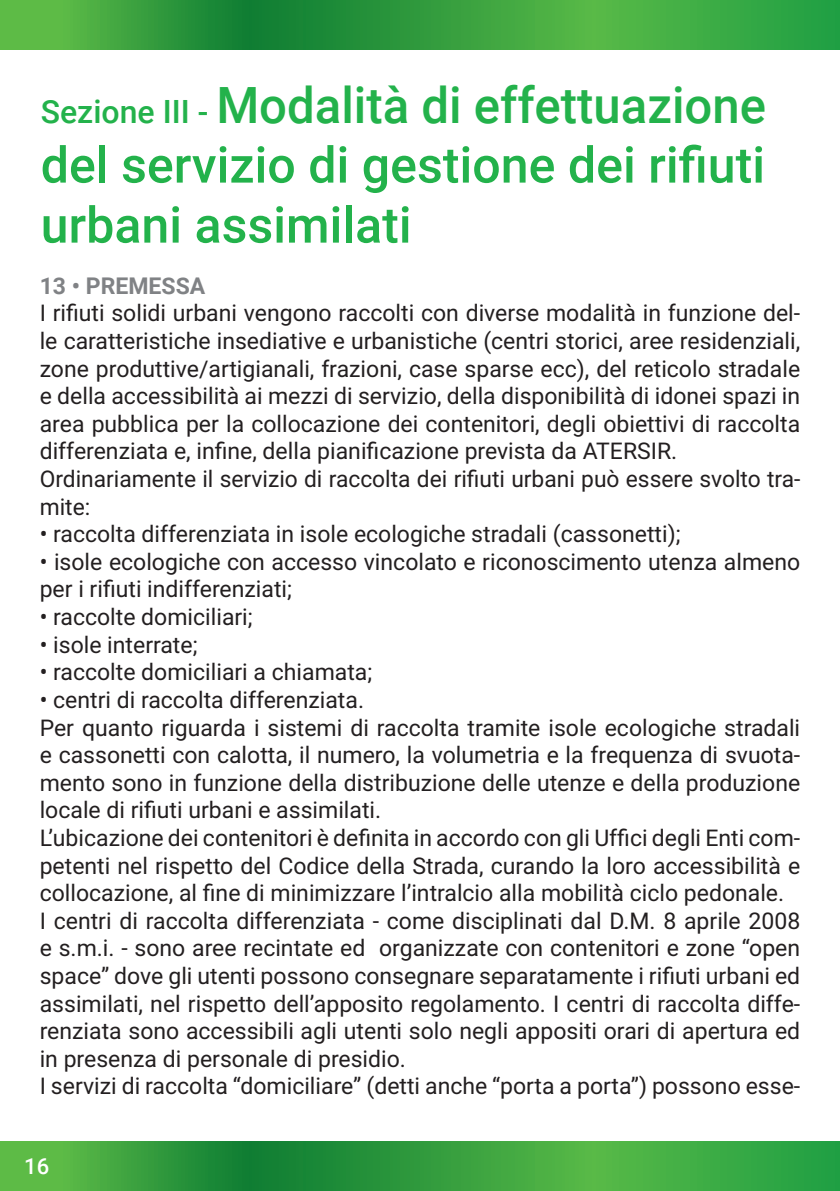
<style>
.page{position:relative;width:840px;height:1191px;background:#fff}
.page>*{position:absolute;margin:0;border:0;box-sizing:border-box;transform-origin:0 0}
.t1{font:500 50px/60px "Roboto";color:#23b24b;text-align:justify}
.t2{font:23px/27.6px "Roboto";color:#231f20}
.t3{font:700 23px "Roboto";color:#808285}
.t4{font:500 22px "Roboto";color:#fff}
.s1{font-size:32px}
</style>
<div class="page">
<svg style="left:0;top:0;width:839px;height:49px;background:#38a240"></svg>
<svg style="left:0;top:1142px;width:839px;height:49px;background:#38a240"></svg>
<h1 class="t1" style="left:41px;top:73px;width:726px"><span class="s1">Sezione III -</span> Modalità di effettuazione del servizio di gestione dei rifiuti urbani assimilati</h1>
<p class="t3" style="left:40px;top:269px;width:167px">13 • PREMESSA</p>
<p class="t2" style="left:40px;top:298px;width:761px">I rifiuti solidi urbani vengono raccolti con diverse modalità in funzione del&shy;le caratteristiche insediative e urbanistiche (centri storici, aree residenziali, zone produttive/artigianali, frazioni, case sparse ecc), del reticolo stradale e della accessibilità ai mezzi di servizio, della disponibilità di idonei spazi in area pubblica per la collocazione dei contenitori, degli obiettivi di raccolta differenziata e, infine, della pianificazione prevista da ATERSIR.<br>Ordinariamente il servizio di raccolta dei rifiuti urbani può essere svolto tra&shy;mite:</p>
<p class="t2" style="left:40px;top:519px;width:642px">• raccolta differenziata in isole ecologiche stradali (cassonetti);</p>
<p class="t2" style="left:40px;top:547px;width:761px">• isole ecologiche con accesso vincolato e riconoscimento utenza almeno per i rifiuti indifferenziati;</p>
<p class="t2" style="left:40px;top:602px;width:214px">• raccolte domiciliari;</p>
<p class="t2" style="left:40px;top:630px;width:159px">• isole interrate;</p>
<p class="t2" style="left:40px;top:657px;width:334px">• raccolte domiciliari a chiamata;</p>
<p class="t2" style="left:40px;top:685px;width:761px">• centri di raccolta differenziata.<br>Per quanto riguarda i sistemi di raccolta tramite isole ecologiche stradali e cassonetti con calotta, il numero, la volumetria e la frequenza di svuota&shy;mento sono in funzione della distribuzione delle utenze e della produzione locale di rifiuti urbani e assimilati.<br>L’ubicazione dei contenitori è definita in accordo con gli Uffici degli Enti com&shy;petenti nel rispetto del Codice della Strada, curando la loro accessibilità e collocazione, al fine di minimizzare l’intralcio alla mobilità ciclo pedonale.<br>I centri di raccolta differenziata - come disciplinati dal D.M. 8 aprile 2008 e s.m.i. - sono aree recintate ed organizzate con contenitori e zone “open space” dove gli utenti possono consegnare separatamente i rifiuti urbani ed assimilati, nel rispetto dell’apposito regolamento. I centri di raccolta diffe&shy;renziata sono accessibili agli utenti solo negli appositi orari di apertura ed in presenza di personale di presidio.<br>I servizi di raccolta “domiciliare” (detti anche “porta a porta”) possono esse-</p>
<p class="t4" style="left:24px;top:1150px;width:26px">16</p>
</div>
